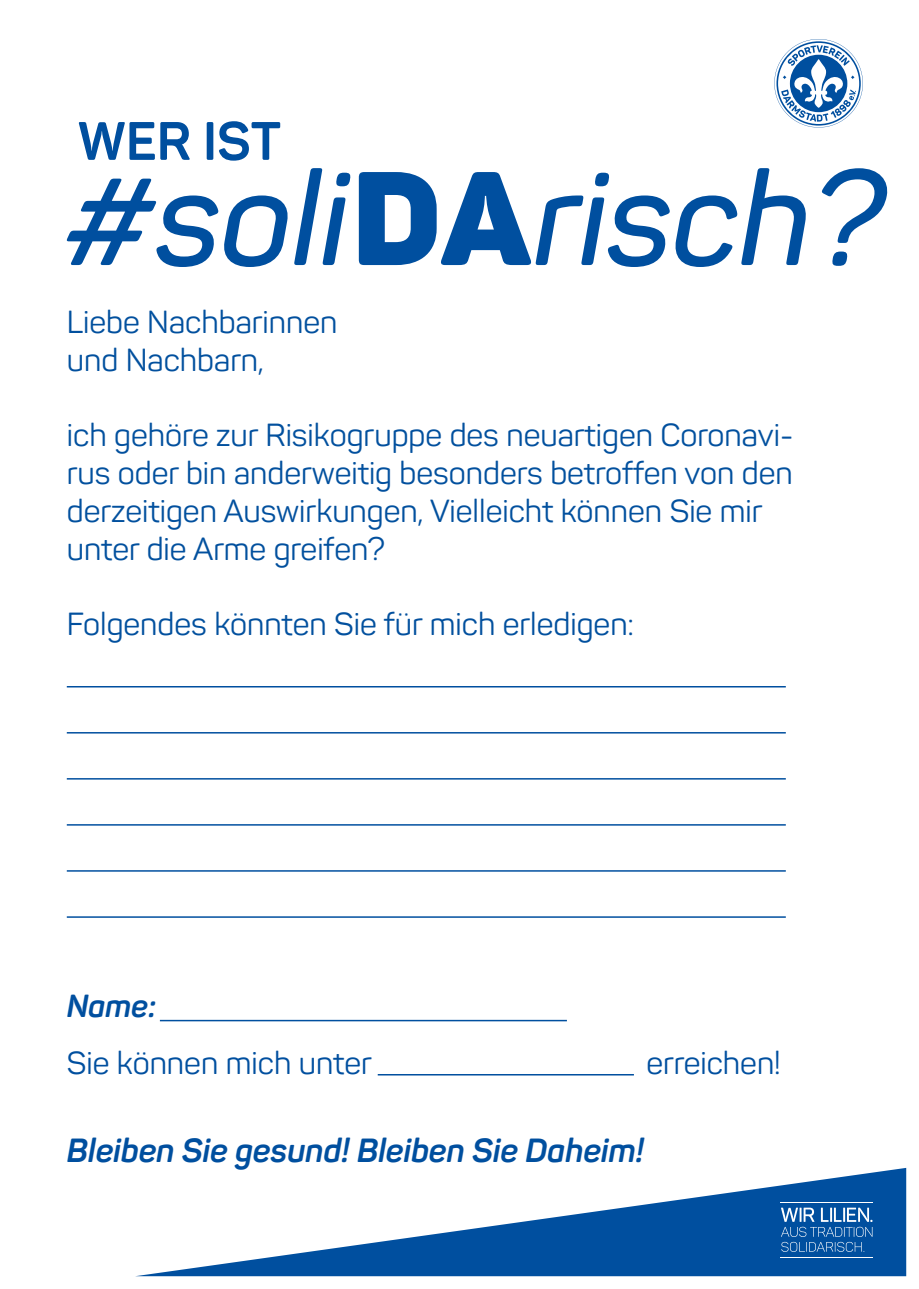
<style>
.page{position:relative;width:919px;height:1289px;background:#fff}
.page>*{position:absolute;margin:0;border:0;box-sizing:border-box;transform-origin:0 0}
.t1{font:italic 600 130.95px "Panton";color:#004f9f}
.t2{font:italic 600 116.4px "Panton";color:#004f9f}
.t3{font:700 53.25px "Panton";color:#004f9f}
.t4{font:italic 700 33px "Panton";color:#004f9f}
.t5{font:31.5px/37.8px "Panton";color:#02509e}
.t6{font:31.5px/37.8px "Panton";color:#004f9f}
.t7{font:italic 700 31.5px "Panton";color:#004f9f}
.s1{font-weight:900;font-style:normal}
</style>
<div class="page">
<svg style="left:137px;top:1168px;width:769px;height:108px"></svg>
<hr style="left:160px;top:1019px;width:407px;height:2px;background:#004f9f">
<hr style="left:378px;top:1073px;width:256px;height:2px;background:#004f9f">
<hr style="left:67px;top:686px;width:718px;height:1px;background:#004f9f">
<hr style="left:67px;top:732px;width:718px;height:1px;background:#004f9f">
<hr style="left:67px;top:778px;width:718px;height:1px;background:#004f9f">
<hr style="left:67px;top:824px;width:718px;height:1px;background:#004f9f">
<hr style="left:67px;top:870px;width:718px;height:1px;background:#004f9f">
<hr style="left:67px;top:916px;width:718px;height:1px;background:#004f9f">
<hr style="left:780px;top:1201px;width:92px;height:1px;background:#fff">
<hr style="left:780px;top:1256px;width:92px;height:1px;background:#fff">
<svg style="left:780px;top:1207px;width:92px;height:44px"></svg>
<svg style="left:774px;top:39px;width:88px;height:89px"></svg>
<h3 class="t3" style="left:78px;top:108px;width:205px">WER IST</h3>
<h1 class="t1" style="left:65px;top:138px;width:822px">#soli<span class="s1">DA</span>risch?</h1>
<h2 class="t2" style="left:209px;top:106px;width:661px">#soli<span class="s1">DA</span>risch</h2>
<p class="t5" style="left:67px;top:303px;width:272px">Liebe Nachbarinnen und Nachbarn,</p>
<p class="t5" style="left:67px;top:416px;width:728px">ich gehöre zur Risikogruppe des neuartigen Coronavi&shy;rus oder bin anderweitig besonders betroffen von den derzeitigen Auswirkungen, Vielleicht können Sie mir unter die Arme greifen?</p>
<p class="t6" style="left:67px;top:417px;width:739px">wenn Sie zur Risikogrupe des neuartigen Coronavirus gehören oder besonders betroff n von den derzeitigen Ausw rkungen sind, würde ich Ihnen gerne unter die Arme greifen!</p>
<p class="t5" style="left:67px;top:605px;width:569px">Folgendes könnten Sie für mich erledigen:</p>
<p class="t6" style="left:67px;top:606px;width:491px">Ich kann folgend s für Sie erledigen:</p>
<p class="t7" style="left:67px;top:985px;width:91px">Name:</p>
<p class="t6" style="left:67px;top:1043px;width:307px">Sie können mich unter</p>
<p class="t6" style="left:646px;top:1043px;width:136px">erreichen!</p>
<p class="t4" style="left:67px;top:1130px;width:578px">Bleiben Sie gesund! Bleiben Sie Daheim!</p>
</div>
